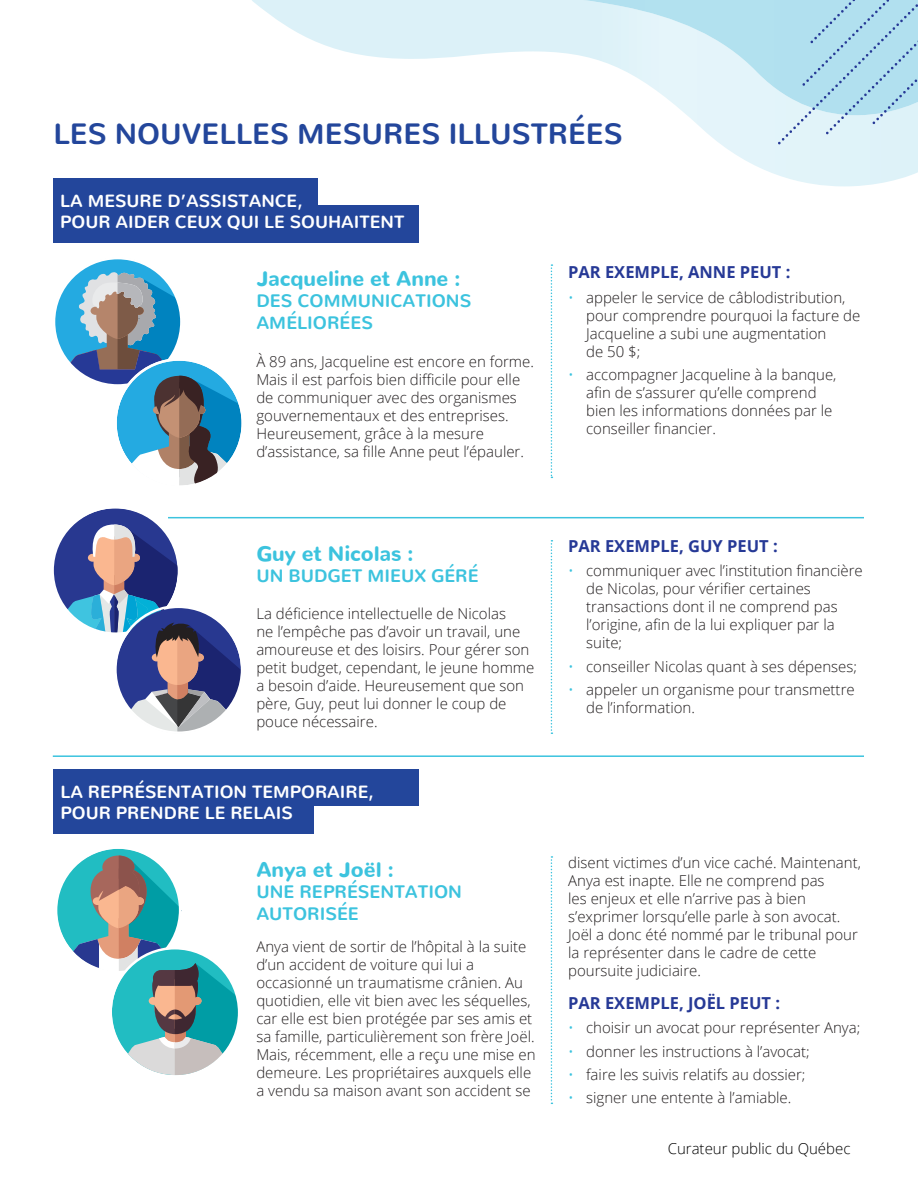
<style>
.page{position:relative;width:918px;height:1188px;background:#fff}
.page>*{position:absolute;margin:0;border:0;box-sizing:border-box;transform-origin:0 0}
.t1{font:700 29.25px "Nunito";color:#23469b}
.t2{font:900 21px "Nunito";color:#3cc3de}
.t3{font:700 18px/21.6px "Nunito";color:#3cc3de}
.t4{font:700 17.7px/21.1px "Nunito";color:#fff}
.t5{font:700 16.5px "Open Sans";color:#263996}
.t6{font:300 15px/18px "Open Sans";color:#231f20}
.t7{font:300 15px "Open Sans";color:#000}
.s1{color:#3cc3de}
</style>
<div class="page">
<svg style="left:687px;top:115px;width:231px;height:71px"></svg>
<svg style="left:252px;top:0;width:142px;height:59px"></svg>
<img style="left:394px;top:0;width:384px;height:115px">
<svg style="left:778px;top:0;width:140px;height:144px;background:#b8dfee"></svg>
<div style="left:54px;top:178px;width:365px;height:65px;background:#23469b"></div>
<svg style="left:551px;top:264px;width:1px;height:214px"></svg>
<svg style="left:551px;top:540px;width:1px;height:194px"></svg>
<svg style="left:551px;top:856px;width:1px;height:248px"></svg>
<svg style="left:54px;top:258px;width:128px;height:128px;background:#43b6e5"></svg>
<svg style="left:70px;top:272px;width:171px;height:213px"></svg>
<div style="left:57px;top:849px;width:123px;height:123px;background:#21bdc2;border-radius:50%"></div>
<svg style="left:73px;top:856px;width:164px;height:219px"></svg>
<div style="left:54px;top:769px;width:365px;height:65px;background:#23469b"></div>
<hr style="left:168px;top:517px;width:696px;height:1px;background:#3cc3de">
<hr style="left:53px;top:755px;width:811px;height:2px;background:#3cc3de">
<div style="left:52px;top:508px;width:126px;height:126px;background:#283890;border-radius:50%"></div>
<svg style="left:67px;top:525px;width:173px;height:206px"></svg>
<div style="left:314px;top:806px;width:129px;height:34px;background:#fff"></div>
<div style="left:319px;top:171px;width:128px;height:34px;background:#fff"></div>
<h1 class="t1" style="left:54px;top:108px;width:571px">LES NOUVELLES MESURES ILLUSTRÉES</h1>
<h2 class="t4" style="left:60px;top:188px;width:346px">LA MESURE D’ASSISTANCE,<br>POUR AIDER CEUX QUI LE SOUHAITENT</h2>
<h3 class="t2" style="left:256px;top:259px;width:206px">Jacqueline et Anne :</h3>
<h3 class="t3" style="left:256px;top:288px;width:216px">DES COMMUNICATIONS<br>AMÉLIORÉES</h3>
<p class="t6" style="left:256px;top:352px;width:279px">À 89 ans, Jacqueline est encore en forme.<br>Mais il est parfois bien difficile pour elle de communiquer avec des organismes gouvernementaux et des entreprises.<br>Heureusement, grâce à la mesure d’assistance, sa fille Anne peut l’épauler.</p>
<h3 class="t2" style="left:256px;top:533px;width:159px">Guy et Nicolas :</h3>
<h3 class="t3" style="left:256px;top:563px;width:224px">UN BUDGET MIEUX GÉRÉ</h3>
<p class="t6" style="left:256px;top:604px;width:280px">La déficience intellectuelle de Nicolas<br>ne l’empêche pas d’avoir un travail, une amoureuse et des loisirs. Pour gérer son petit budget, cependant, le jeune homme a besoin d’aide. Heureusement que son père, Guy, peut lui donner le coup de pouce nécessaire.</p>
<h2 class="t4" style="left:61px;top:779px;width:315px">LA REPRÉSENTATION TEMPORAIRE,<br>POUR PRENDRE LE RELAIS</h2>
<h3 class="t2" style="left:256px;top:850px;width:139px">Anya et Joël :</h3>
<h3 class="t3" style="left:256px;top:879px;width:207px">UNE REPRÉSENTATION<br>AUTORISÉE</h3>
<p class="t6" style="left:256px;top:937px;width:281px">Anya vient de sortir de l’hôpital à la suite d’un accident de voiture qui lui a occasionné un traumatisme crânien. Au quotidien, elle vit bien avec les séquelles, car elle est bien protégée par ses amis et sa famille, particulièrement son frère Joël.<br>Mais, récemment, elle a reçu une mise en demeure. Les propriétaires auxquels elle a vendu sa maison avant son accident se</p>
<p class="t5" style="left:568px;top:260px;width:224px">PAR EXEMPLE, ANNE PEUT :</p>
<p class="t6" style="left:586px;top:288px;width:276px;text-indent:-18px"><span class="s1">•</span> appeler le service de câblodistribution, pour comprendre pourquoi la facture de<br>Jacqueline a subi une augmentation<br>de 50 $;</p>
<p class="t6" style="left:586px;top:365px;width:252px;text-indent:-18px"><span class="s1">•</span> accompagner Jacqueline à la banque, afin de s’assurer qu’elle comprend bien les informations données par le conseiller financier.</p>
<p class="t5" style="left:568px;top:534px;width:211px">PAR EXEMPLE, GUY PEUT :</p>
<p class="t6" style="left:586px;top:562px;width:278px;text-indent:-18px"><span class="s1">•</span> communiquer avec l’institution financière de Nicolas, pour vérifier certaines transactions dont il ne comprend pas l’origine, afin de la lui expliquer par la suite;</p>
<p class="t6" style="left:568px;top:657px;width:290px"><span class="s1">•</span> conseiller Nicolas quant à ses dépenses;</p>
<p class="t6" style="left:586px;top:680px;width:270px;text-indent:-18px"><span class="s1">•</span> appeler un organisme pour transmettre de l’information.</p>
<p class="t6" style="left:568px;top:853px;width:294px">disent victimes d’un vice caché. Maintenant, Anya est inapte. Elle ne comprend pas<br>les enjeux et elle n’arrive pas à bien s’exprimer lorsqu’elle parle à son avocat.<br>Joël a donc été nommé par le tribunal pour la représenter dans le cadre de cette poursuite judiciaire.</p>
<p class="t5" style="left:568px;top:991px;width:214px">PAR EXEMPLE, JOËL PEUT :</p>
<p class="t6" style="left:568px;top:1018px;width:294px"><span class="s1">•</span> choisir un avocat pour représenter Anya;</p>
<p class="t6" style="left:568px;top:1042px;width:243px"><span class="s1">•</span> donner les instructions à l’avocat;</p>
<p class="t6" style="left:568px;top:1065px;width:239px"><span class="s1">•</span> faire les suivis relatifs au dossier;</p>
<p class="t6" style="left:568px;top:1089px;width:225px"><span class="s1">•</span> signer une entente à l’amiable.</p>
<p class="t7" style="left:668px;top:1138px;width:184px">Curateur public du Québec</p>
</div>
